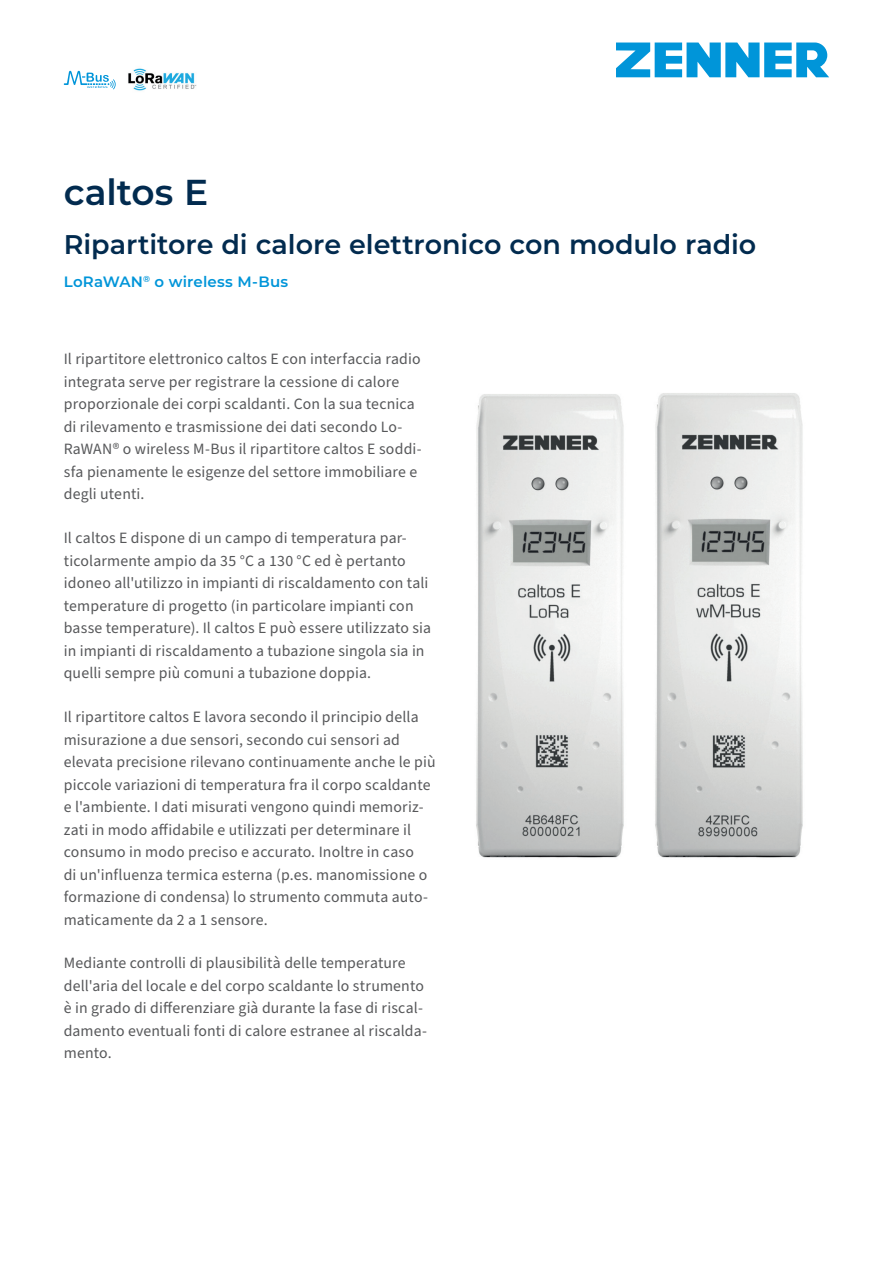
<style>
.page{position:relative;width:893px;height:1263px;background:#fff}
.page>*{position:absolute;margin:0;border:0;box-sizing:border-box;transform-origin:0 0}
.t1{font:600 36px "Montserrat";color:#022b4f}
.t2{font:600 27px "Montserrat";color:#022b4f}
.t3{font:15.75px/22.5px "Source Sans Pro";letter-spacing:.01em;color:#57585a}
.t4{font:600 15px "Montserrat";letter-spacing:.015em;color:#0095d9}
</style>
<div class="page">
<svg style="left:616px;top:43px;width:213px;height:34px"></svg>
<img style="left:128px;top:68px;width:69px;height:23px">
<svg style="left:64px;top:71px;width:52px;height:18px"></svg>
<img style="left:476px;top:394px;width:148px;height:464px">
<img style="left:655px;top:393px;width:148px;height:465px">
<h1 class="t1" style="left:64px;top:167px;width:146px">caltos E</h1>
<h2 class="t2" style="left:64px;top:225px;width:694px">Ripartitore di calore elettronico con modulo radio</h2>
<p class="t4" style="left:64px;top:271px;width:226px">LoRaWAN<sup>®</sup> o wireless M-Bus</p>
<p class="t3" style="left:64px;top:348px;width:359px">Il ripartitore elettronico caltos E con interfaccia radio integrata serve per registrare la cessione di calore proporzionale dei corpi scaldanti. Con la sua tecnica di rilevamento e trasmissione dei dati secondo Lo-RaWAN® o wireless M-Bus il ripartitore caltos E soddi&shy;sfa pienamente le esigenze del settore immobiliare e degli utenti.</p>
<p class="t3" style="left:64px;top:527px;width:369px">Il caltos E dispone di un campo di temperatura par&shy;ticolarmente ampio da 35 °C a 130 °C ed è pertanto idoneo all'utilizzo in impianti di riscaldamento con tali temperature di progetto (in particolare impianti con basse temperature). Il caltos E può essere utilizzato sia in impianti di riscaldamento a tubazione singola sia in quelli sempre più comuni a tubazione doppia.</p>
<p class="t3" style="left:64px;top:706px;width:373px">Il ripartitore caltos E lavora secondo il principio della misurazione a due sensori, secondo cui sensori ad elevata precisione rilevano continuamente anche le più piccole variazioni di temperatura fra il corpo scaldante e l'ambiente. I dati misurati vengono quindi memoriz&shy;zati in modo affidabile e utilizzati per determinare il consumo in modo preciso e accurato. Inoltre in caso<br>di un'influenza termica esterna (p.es. manomissione o formazione di condensa) lo strumento commuta auto&shy;maticamente da 2 a 1 sensore.</p>
<p class="t3" style="left:64px;top:952px;width:365px">Mediante controlli di plausibilità delle temperature dell'aria del locale e del corpo scaldante lo strumento è in grado di differenziare già durante la fase di riscal&shy;damento eventuali fonti di calore estranee al riscalda&shy;mento.</p>
</div>
